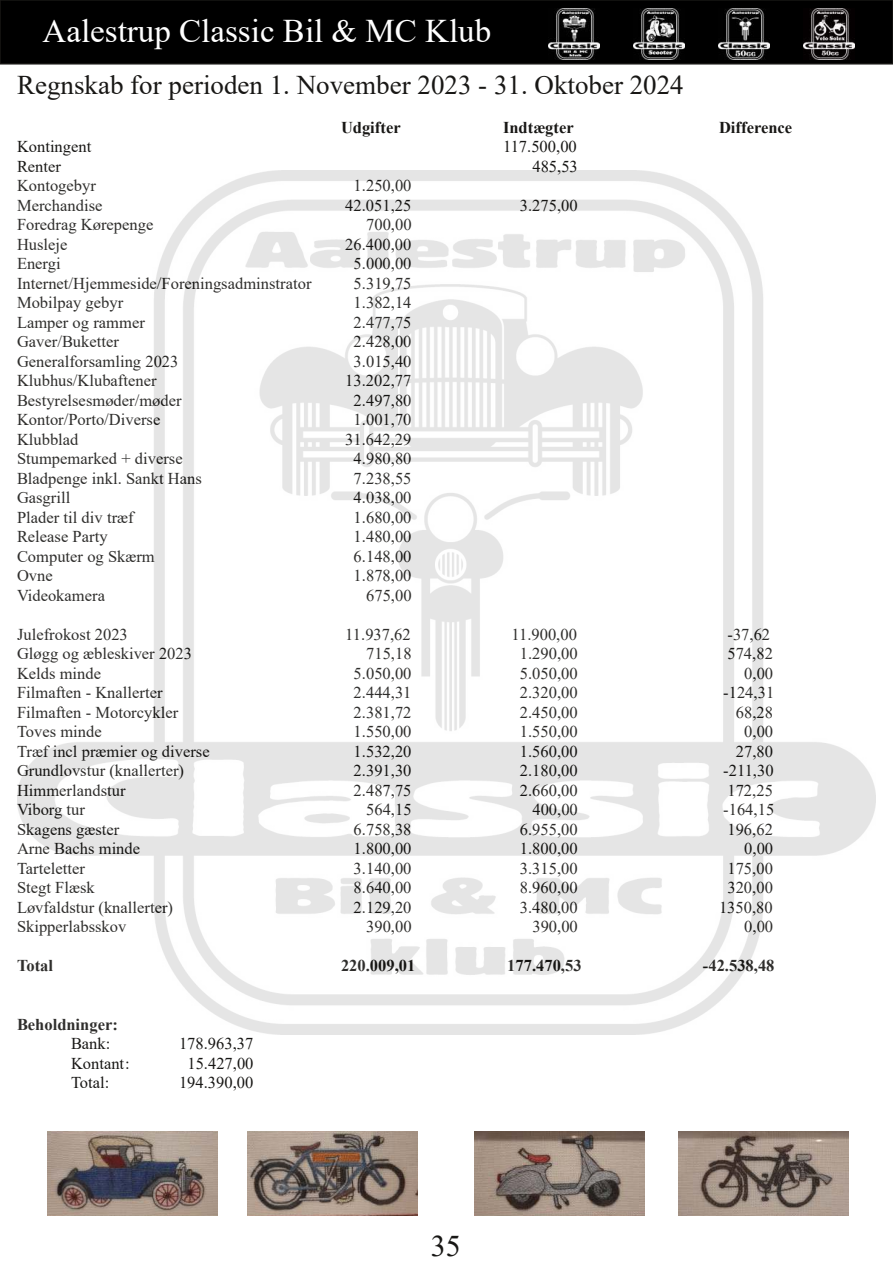
<style>
.page{position:relative;width:893px;height:1263px;background:#fff}
.page>*{position:absolute;margin:0;border:0;box-sizing:border-box;transform-origin:0 0}
.t1{font:33px "Times New Roman";color:#fff}
.t2{font:30px "Times New Roman";color:#181715}
.t3{font:27px "Times New Roman";color:#181715}
.t4{font:16.5px "Times New Roman";color:#181715}
.t5{font:700 16.5px "Times New Roman";color:#181715}
</style>
<div class="page">
<div style="left:0;top:0;width:893px;height:64px;background:#000"></div>
<div style="left:0;top:0;width:893px;height:65px;border:2px solid #181715"></div>
<img style="left:804px;top:9px;width:50px;height:51px">
<img style="left:719px;top:9px;width:50px;height:51px">
<img style="left:634px;top:9px;width:50px;height:51px">
<img style="left:549px;top:9px;width:50px;height:51px">
<img style="left:17px;top:170px;width:859px;height:865px">
<img style="left:47px;top:1131px;width:170px;height:84px">
<img style="left:247px;top:1131px;width:170px;height:84px">
<img style="left:474px;top:1131px;width:170px;height:84px">
<img style="left:678px;top:1131px;width:170px;height:84px">
<h1 class="t1" style="left:43px;top:8px;width:450px">Aalestrup Classic Bil &amp; MC Klub</h1>
<h3 class="t3" style="left:17px;top:66px;width:668px">Regnskab for perioden 1. November 2023 - 31. Oktober 2024</h3>
<p class="t5" style="left:341px;top:115px;width:61px">Udgifter</p>
<p class="t5" style="left:503px;top:115px;width:72px">Indtægter</p>
<p class="t5" style="left:719px;top:115px;width:75px">Difference</p>
<p class="t4" style="left:17px;top:135px;width:76px">Kontingent</p>
<p class="t4" style="left:503px;top:135px;width:75px">117.500,00</p>
<p class="t4" style="left:17px;top:155px;width:46px">Renter</p>
<p class="t4" style="left:532px;top:155px;width:47px">485,53</p>
<p class="t4" style="left:17px;top:174px;width:80px">Kontogebyr</p>
<p class="t4" style="left:354px;top:174px;width:59px">1.250,00</p>
<p class="t4" style="left:17px;top:194px;width:87px">Merchandise</p>
<p class="t4" style="left:345px;top:194px;width:68px">42.051,25</p>
<p class="t4" style="left:520px;top:194px;width:59px">3.275,00</p>
<p class="t4" style="left:17px;top:213px;width:138px">Foredrag Kørepenge</p>
<p class="t4" style="left:366px;top:213px;width:47px">700,00</p>
<p class="t4" style="left:17px;top:233px;width:52px">Husleje</p>
<p class="t4" style="left:345px;top:233px;width:68px">26.400,00</p>
<p class="t4" style="left:17px;top:252px;width:45px">Energi</p>
<p class="t4" style="left:354px;top:252px;width:59px">5.000,00</p>
<p class="t4" style="left:17px;top:272px;width:296px">Internet/Hjemmeside/Foreningsadminstrator</p>
<p class="t4" style="left:354px;top:272px;width:59px">5.319,75</p>
<p class="t4" style="left:17px;top:291px;width:108px">Mobilpay gebyr</p>
<p class="t4" style="left:354px;top:291px;width:59px">1.382,14</p>
<p class="t4" style="left:17px;top:311px;width:129px">Lamper og rammer</p>
<p class="t4" style="left:354px;top:311px;width:59px">2.477,75</p>
<p class="t4" style="left:17px;top:330px;width:103px">Gaver/Buketter</p>
<p class="t4" style="left:354px;top:330px;width:59px">2.428,00</p>
<p class="t4" style="left:17px;top:350px;width:163px">Generalforsamling 2023</p>
<p class="t4" style="left:354px;top:350px;width:59px">3.015,40</p>
<p class="t4" style="left:17px;top:369px;width:141px">Klubhus/Klubaftener</p>
<p class="t4" style="left:345px;top:369px;width:68px">13.202,77</p>
<p class="t4" style="left:17px;top:389px;width:166px">Bestyrelsesmøder/møder</p>
<p class="t4" style="left:354px;top:389px;width:59px">2.497,80</p>
<p class="t4" style="left:17px;top:408px;width:145px">Kontor/Porto/Diverse</p>
<p class="t4" style="left:354px;top:408px;width:59px">1.001,70</p>
<p class="t4" style="left:17px;top:428px;width:63px">Klubblad</p>
<p class="t4" style="left:345px;top:428px;width:68px">31.642,29</p>
<p class="t4" style="left:17px;top:447px;width:167px">Stumpemarked + diverse</p>
<p class="t4" style="left:354px;top:447px;width:59px">4.980,80</p>
<p class="t4" style="left:17px;top:467px;width:186px">Bladpenge inkl. Sankt Hans</p>
<p class="t4" style="left:354px;top:467px;width:59px">7.238,55</p>
<p class="t4" style="left:17px;top:486px;width:55px">Gasgrill</p>
<p class="t4" style="left:354px;top:486px;width:59px">4.038,00</p>
<p class="t4" style="left:17px;top:506px;width:118px">Plader til div træf</p>
<p class="t4" style="left:354px;top:506px;width:59px">1.680,00</p>
<p class="t4" style="left:17px;top:525px;width:92px">Release Party</p>
<p class="t4" style="left:354px;top:525px;width:59px">1.480,00</p>
<p class="t4" style="left:17px;top:545px;width:139px">Computer og Skærm</p>
<p class="t4" style="left:354px;top:545px;width:59px">6.148,00</p>
<p class="t4" style="left:17px;top:564px;width:37px">Ovne</p>
<p class="t4" style="left:354px;top:564px;width:59px">1.878,00</p>
<p class="t4" style="left:17px;top:584px;width:90px">Videokamera</p>
<p class="t4" style="left:366px;top:584px;width:47px">675,00</p>
<p class="t4" style="left:17px;top:623px;width:112px">Julefrokost 2023</p>
<p class="t4" style="left:345px;top:623px;width:67px">11.937,62</p>
<p class="t4" style="left:511px;top:623px;width:67px">11.900,00</p>
<p class="t4" style="left:727px;top:623px;width:44px">-37,62</p>
<p class="t4" style="left:17px;top:642px;width:177px">Gløgg og æbleskiver 2023</p>
<p class="t4" style="left:366px;top:642px;width:47px">715,18</p>
<p class="t4" style="left:520px;top:642px;width:59px">1.290,00</p>
<p class="t4" style="left:727px;top:642px;width:47px">574,82</p>
<p class="t4" style="left:17px;top:662px;width:86px">Kelds minde</p>
<p class="t4" style="left:354px;top:662px;width:59px">5.050,00</p>
<p class="t4" style="left:520px;top:662px;width:59px">5.050,00</p>
<p class="t4" style="left:744px;top:662px;width:30px">0,00</p>
<p class="t4" style="left:17px;top:681px;width:147px">Filmaften - Knallerter</p>
<p class="t4" style="left:354px;top:681px;width:59px">2.444,31</p>
<p class="t4" style="left:520px;top:681px;width:59px">2.320,00</p>
<p class="t4" style="left:723px;top:681px;width:52px">-124,31</p>
<p class="t4" style="left:17px;top:701px;width:163px">Filmaften - Motorcykler</p>
<p class="t4" style="left:354px;top:701px;width:59px">2.381,72</p>
<p class="t4" style="left:520px;top:701px;width:59px">2.450,00</p>
<p class="t4" style="left:736px;top:701px;width:39px">68,28</p>
<p class="t4" style="left:17px;top:720px;width:86px">Toves minde</p>
<p class="t4" style="left:354px;top:720px;width:59px">1.550,00</p>
<p class="t4" style="left:520px;top:720px;width:59px">1.550,00</p>
<p class="t4" style="left:744px;top:720px;width:30px">0,00</p>
<p class="t4" style="left:17px;top:740px;width:194px">Træf incl præmier og diverse</p>
<p class="t4" style="left:354px;top:740px;width:59px">1.532,20</p>
<p class="t4" style="left:520px;top:740px;width:59px">1.560,00</p>
<p class="t4" style="left:736px;top:740px;width:39px">27,80</p>
<p class="t4" style="left:17px;top:759px;width:169px">Grundlovstur (knallerter)</p>
<p class="t4" style="left:354px;top:759px;width:59px">2.391,30</p>
<p class="t4" style="left:520px;top:759px;width:59px">2.180,00</p>
<p class="t4" style="left:723px;top:759px;width:52px">-211,30</p>
<p class="t4" style="left:17px;top:779px;width:110px">Himmerlandstur</p>
<p class="t4" style="left:354px;top:779px;width:59px">2.487,75</p>
<p class="t4" style="left:520px;top:779px;width:59px">2.660,00</p>
<p class="t4" style="left:727px;top:779px;width:47px">172,25</p>
<p class="t4" style="left:17px;top:798px;width:70px">Viborg tur</p>
<p class="t4" style="left:366px;top:798px;width:47px">564,15</p>
<p class="t4" style="left:532px;top:798px;width:47px">400,00</p>
<p class="t4" style="left:723px;top:798px;width:52px">-164,15</p>
<p class="t4" style="left:17px;top:818px;width:104px">Skagens gæster</p>
<p class="t4" style="left:354px;top:818px;width:59px">6.758,38</p>
<p class="t4" style="left:520px;top:818px;width:59px">6.955,00</p>
<p class="t4" style="left:727px;top:818px;width:47px">196,62</p>
<p class="t4" style="left:17px;top:837px;width:125px">Arne Bachs minde</p>
<p class="t4" style="left:354px;top:837px;width:59px">1.800,00</p>
<p class="t4" style="left:520px;top:837px;width:59px">1.800,00</p>
<p class="t4" style="left:744px;top:837px;width:30px">0,00</p>
<p class="t4" style="left:17px;top:857px;width:69px">Tarteletter</p>
<p class="t4" style="left:354px;top:857px;width:59px">3.140,00</p>
<p class="t4" style="left:520px;top:857px;width:59px">3.315,00</p>
<p class="t4" style="left:727px;top:857px;width:47px">175,00</p>
<p class="t4" style="left:17px;top:876px;width:79px">Stegt Flæsk</p>
<p class="t4" style="left:354px;top:876px;width:59px">8.640,00</p>
<p class="t4" style="left:520px;top:876px;width:59px">8.960,00</p>
<p class="t4" style="left:727px;top:876px;width:47px">320,00</p>
<p class="t4" style="left:17px;top:896px;width:158px">Løvfaldstur (knallerter)</p>
<p class="t4" style="left:354px;top:896px;width:59px">2.129,20</p>
<p class="t4" style="left:520px;top:896px;width:59px">3.480,00</p>
<p class="t4" style="left:719px;top:896px;width:55px">1350,80</p>
<p class="t4" style="left:17px;top:915px;width:111px">Skipperlabsskov</p>
<p class="t4" style="left:366px;top:915px;width:47px">390,00</p>
<p class="t4" style="left:532px;top:915px;width:47px">390,00</p>
<p class="t4" style="left:744px;top:915px;width:30px">0,00</p>
<p class="t5" style="left:17px;top:954px;width:38px">Total</p>
<p class="t5" style="left:341px;top:954px;width:76px">220.009,01</p>
<p class="t5" style="left:507px;top:954px;width:76px">177.470,53</p>
<p class="t5" style="left:703px;top:954px;width:73px">-42.538,48</p>
<p class="t5" style="left:17px;top:1012px;width:102px">Beholdninger:</p>
<p class="t4" style="left:71px;top:1032px;width:41px">Bank:</p>
<p class="t4" style="left:179px;top:1032px;width:76px">178.963,37</p>
<p class="t4" style="left:71px;top:1052px;width:60px">Kontant:</p>
<p class="t4" style="left:187px;top:1052px;width:68px">15.427,00</p>
<p class="t4" style="left:71px;top:1071px;width:40px">Total:</p>
<p class="t4" style="left:179px;top:1071px;width:76px">194.390,00</p>
<h2 class="t2" style="left:431px;top:1224px;width:31px">35</h2>
</div>
